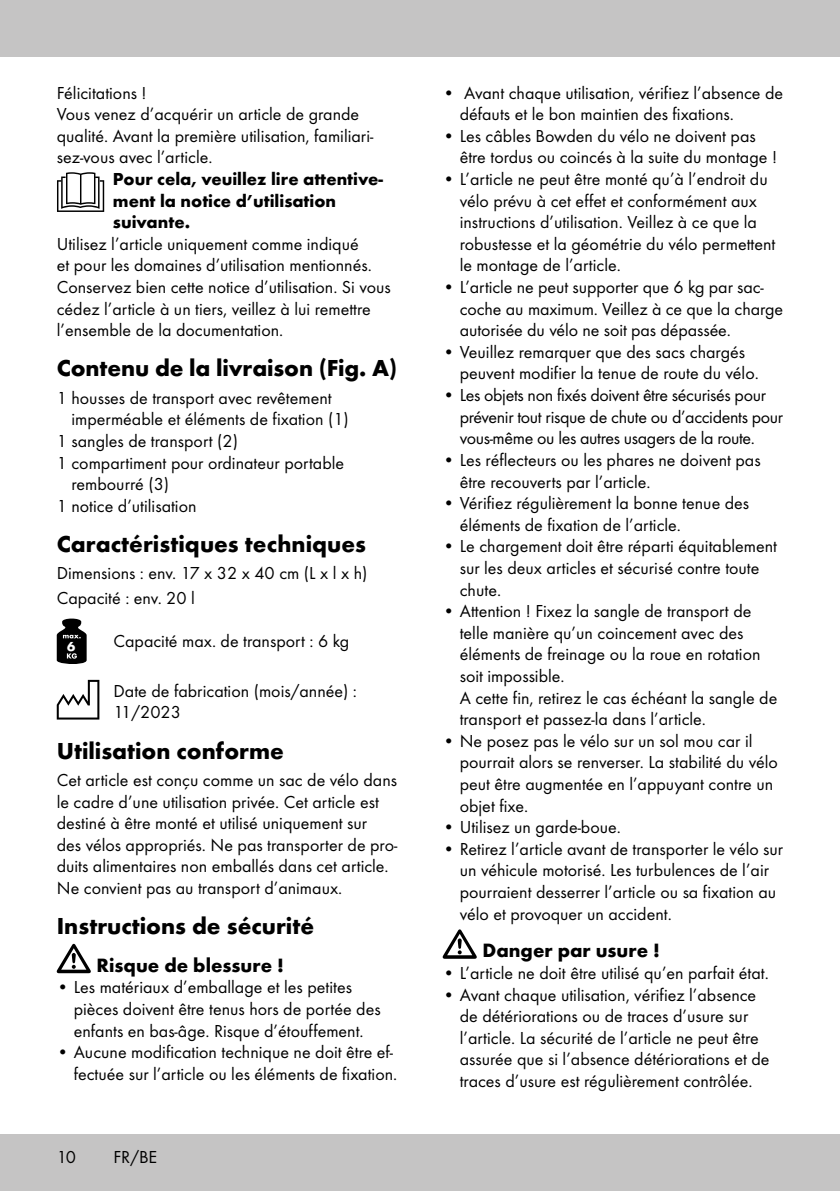
<style>
.page{position:relative;width:840px;height:1191px;background:#fff}
.page>*{position:absolute;margin:0;border:0;box-sizing:border-box;transform-origin:0 0}
.t1{font:700 24px "Futura TOT";color:#000}
.t2{font:700 20px "Futura TOT";color:#000}
.t3{font:18px/21.6px "Futura TOT Boo";color:#000}
.t4{font:18px/21.6px "Futura TOT Boo";letter-spacing:-.02em;color:#000}
.t5{font:700 18px/21.6px "Futura TOT";color:#000}
.t6{font:700 13.6px "Futura TOT";color:#fff}
</style>
<div class="page">
<div style="left:0;top:1134px;width:839px;height:57px;background:#c5c4c4"></div>
<div style="left:0;top:0;width:839px;height:57px;background:#c5c4c4"></div>
<svg style="left:57px;top:172px;width:47px;height:40px"></svg>
<svg style="left:57px;top:618px;width:30px;height:46px"></svg>
<svg style="left:57px;top:680px;width:42px;height:39px"></svg>
<svg style="left:57px;top:943px;width:34px;height:30px"></svg>
<svg style="left:442px;top:929px;width:34px;height:29px"></svg>
<p class="t3" style="left:57px;top:82px;width:318px">Félicitations !<br>Vous venez d’acquérir un article de grande qualité. Avant la première utilisation, familiari&shy;sez-vous avec l’article.</p>
<p class="t5" style="left:113px;top:168px;width:271px">Pour cela, veuillez lire attentive&shy;ment la notice d’utilisation suivante.</p>
<p class="t3" style="left:57px;top:233px;width:335px">Utilisez l’article uniquement comme indiqué<br>et pour les domaines d’utilisation mentionnés.<br>Conservez bien cette notice d’utilisation. Si vous cédez l’article à un tiers, veillez à lui remettre l’ensemble de la documentation.</p>
<h1 class="t1" style="left:57px;top:353px;width:342px">Contenu de la livraison (Fig. A)</h1>
<p class="t3" style="left:57px;top:387px;width:276px">1 housses de transport avec revêtement</p>
<p class="t3" style="left:71px;top:408px;width:279px">imperméable et éléments de fixation (1)</p>
<p class="t3" style="left:57px;top:430px;width:183px">1 sangles de transport (2)</p>
<p class="t3" style="left:57px;top:451px;width:289px">1 compartiment pour ordinateur portable</p>
<p class="t3" style="left:71px;top:473px;width:99px">rembourré (3)</p>
<p class="t3" style="left:57px;top:495px;width:141px">1 notice d’utilisation</p>
<h1 class="t1" style="left:57px;top:529px;width:310px">Caractéristiques techniques</h1>
<p class="t3" style="left:57px;top:561px;width:312px;line-height:24.4px">Dimensions : env. 17 x 32 x 40 cm (L x l x h)<br>Capacité : env. 20 l</p>
<p class="t6" style="left:67px;top:637px;width:10px">6</p>
<p class="t3" style="left:113px;top:630px;width:237px">Capacité max. de transport : 6 kg</p>
<p class="t3" style="left:113px;top:680px;width:245px">Date de fabrication (mois/année) :<br>11/2023</p>
<h1 class="t1" style="left:57px;top:735px;width:228px">Utilisation conforme</h1>
<p class="t3" style="left:57px;top:769px;width:342px">Cet article est conçu comme un sac de vélo dans le cadre d’une utilisation privée. Cet article est destiné à être monté et utilisé uniquement sur<br>des vélos appropriés. Ne pas transporter de pro&shy;duits alimentaires non emballés dans cet article.<br>Ne convient pas au transport d’animaux.</p>
<h1 class="t1" style="left:57px;top:911px;width:259px">Instructions de sécurité</h1>
<p class="t2" style="left:96px;top:952px;width:189px">Risque de blessure !</p>
<p class="t3" style="left:74px;top:976px;width:308px;text-indent:-17px">• Les matériaux d’emballage et les petites pièces doivent être tenus hors de portée des enfants en bas-âge. Risque d’étouffement.</p>
<p class="t3" style="left:57px;top:1041px;width:342px;text-align:right">• Aucune modification technique ne doit être ef&shy;fectuée sur l’article ou les éléments de fixation.</p>
<p class="t3" style="left:57px;top:1146px;width:21px">10</p>
<p class="t3" style="left:113px;top:1146px;width:45px">FR/BE</p>
<p class="t3" style="left:459px;top:82px;width:325px;text-indent:-17px">• Avant chaque utilisation, vérifiez l’absence de défauts et le bon maintien des fixations.</p>
<p class="t3" style="left:459px;top:125px;width:319px;text-indent:-17px">• Les câbles Bowden du vélo ne doivent pas être tordus ou coincés à la suite du montage !</p>
<p class="t3" style="left:459px;top:168px;width:317px;text-indent:-17px">• L’article ne peut être monté qu’à l’endroit du vélo prévu à cet effet et conformément aux instructions d’utilisation. Veillez à ce que la robustesse et la géométrie du vélo permettent le montage de l’article.</p>
<p class="t3" style="left:459px;top:276px;width:325px;text-indent:-17px">• L’article ne peut supporter que 6 kg par sac&shy;coche au maximum. Veillez à ce que la charge autorisée du vélo ne soit pas dépassée.</p>
<p class="t3" style="left:459px;top:341px;width:300px;text-indent:-17px">• Veuillez remarquer que des sacs chargés peuvent modifier la tenue de route du vélo.</p>
<p class="t4" style="left:459px;top:384px;width:325px;text-indent:-17px">• Les objets non fixés doivent être sécurisés pour prévenir tout risque de chute ou d’accidents pour vous-même ou les autres usagers de la route.</p>
<p class="t3" style="left:459px;top:449px;width:302px;text-indent:-17px">• Les réflecteurs ou les phares ne doivent pas être recouverts par l’article.</p>
<p class="t3" style="left:459px;top:492px;width:291px;text-indent:-17px">• Vérifiez régulièrement la bonne tenue des éléments de fixation de l’article.</p>
<p class="t3" style="left:459px;top:535px;width:319px;text-indent:-17px">• Le chargement doit être réparti équitablement sur les deux articles et sécurisé contre toute chute.</p>
<p class="t3" style="left:459px;top:600px;width:319px;text-indent:-17px">• Attention ! Fixez la sangle de transport de telle manière qu’un coincement avec des éléments de freinage ou la roue en rotation soit impossible.<br>A cette fin, retirez le cas échéant la sangle de transport et passez-la dans l’article.</p>
<p class="t3" style="left:459px;top:730px;width:319px;text-indent:-17px">• Ne posez pas le vélo sur un sol mou car il pourrait alors se renverser. La stabilité du vélo peut être augmentée en l’appuyant contre un objet fixe.</p>
<p class="t3" style="left:442px;top:816px;width:180px">• Utilisez un garde-boue.</p>
<p class="t3" style="left:459px;top:838px;width:325px;text-indent:-17px">• Retirez l’article avant de transporter le vélo sur un véhicule motorisé. Les turbulences de l’air pourraient desserrer l’article ou sa fixation au vélo et provoquer un accident.</p>
<p class="t2" style="left:482px;top:938px;width:179px">Danger par usure !</p>
<p class="t3" style="left:442px;top:962px;width:327px">• L’article ne doit être utilisé qu’en parfait état.</p>
<p class="t3" style="left:459px;top:983px;width:311px;text-indent:-17px">• Avant chaque utilisation, vérifiez l’absence de détériorations ou de traces d’usure sur l’article. La sécurité de l’article ne peut être assurée que si l’absence détériorations et de traces d’usure est régulièrement contrôlée.</p>
</div>
